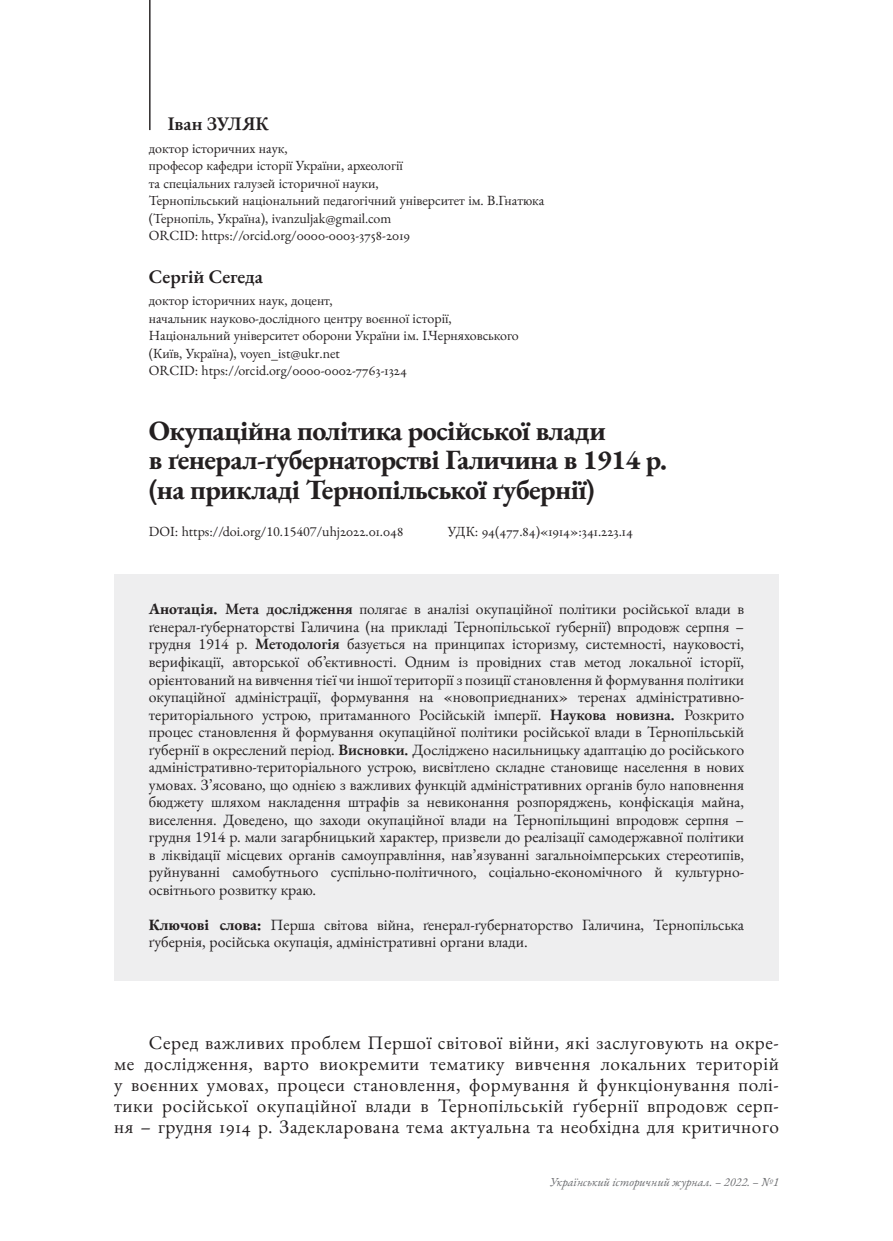
<style>
.page{position:relative;width:893px;height:1241px;background:#fff}
.page>*{position:absolute;margin:0;border:0;box-sizing:border-box;transform-origin:0 0}
.t1{font:700 28px/29.8px "EB Garamond";letter-spacing:-.02em;color:#231f20}
.t2{font:19.25px/21px "EB Garamond";letter-spacing:.03em;color:#231f20;text-align:justify}
.t3{font:600 19.25px "EB Garamond";color:#231f20}
.t4{font:15.75px/17.5px "EB Garamond";color:#231f20;text-align:justify}
.t5{font:14px/17.5px "EB Garamond";color:#231f20}
.t6{font:italic 12.25px "EB Garamond";color:#6c6d70}
.s1{font-weight:700}
.s2{font-weight:600}
</style>
<div class="page">
<div style="left:114px;top:573px;width:665px;height:407px;background:#eeeeef"></div>
<hr style="left:149px;top:0;width:1px;height:130px;background:#231f20">
<p class="t3" style="left:168px;top:111px;width:103px">Іван ЗУЛЯК</p>
<p class="t5" style="left:149px;top:139px;width:397px">доктор історичних наук,<br>професор кафедри історії України, археології<br>та спеціальних галузей історичної науки,<br>Тернопільський національний педагогічний університет ім. В.Гнатюка (Тернопіль, Україна), ivanzuljak@gmail.com<br>ORCID: https://orcid.org/0000-0003-3758-2019</p>
<p class="t3" style="left:149px;top:263px;width:116px">Сергій Сегеда</p>
<p class="t5" style="left:149px;top:291px;width:372px">доктор історичних наук, доцент,<br>начальник науково-дослідного центру воєнної історії, Національний університет оборони України ім. І.Черняховського (Київ, Україна), voyen_ist@ukr.net<br>ORCID: htps://orcid.org/0000-0002-7763-1324</p>
<h1 class="t1" style="left:149px;top:415px;width:520px">Окупаційна політика російської влади<br>в ґенерал-ґубернаторстві Галичина в 1914 р. (на прикладі Тернопільської ґубернії)</h1>
<p class="t5" style="left:149px;top:523px;width:256px">DOI: https://doi.org/10.15407/uhj2022.01.048</p>
<p class="t5" style="left:448px;top:523px;width:187px">УДК: 94(477.84)«1914»:341.223.14</p>
<p class="t4" style="left:149px;top:600px;width:597px"><span class="s1">Анотація.</span> <span class="s2">Мета дослідження</span> полягає в аналізі окупаційної політики російської влади в ґенерал-ґубернаторстві Галичина (на прикладі Тернопільської ґубернії) впродовж серпня – грудня 1914 р. <span class="s2">Методологія</span> базується на принципах історизму, системності, науковості, верифікації, авторської об’єктивності. Одним із провідних став метод локальної історії, орієнтований на вивчення тієї чи іншої території з позиції становлення й формування політики окупаційної адміністрації, формування на «новоприєднаних» теренах адміністративно&shy;територіального устрою, притаманного Російській імперії. <span class="s2">Наукова новизна.</span> Розкрито процес становлення й формування окупаційної політики російської влади в Тернопільській ґубернії в окреслений період. <span class="s2">Висновки.</span> Досліджено насильницьку адаптацію до російського адміністративно-територіального устрою, висвітлено складне становище населення в нових умовах. З’ясовано, що однією з важливих функцій адміністративних органів було наповнення бюджету шляхом накладення штрафів за невиконання розпоряджень, конфіскація майна, виселення. Доведено, що заходи окупаційної влади на Тернопільщині впродовж серпня – грудня 1914 р. мали загарбницький характер, призвели до реалізації самодержавної політики в ліквідації місцевих органів самоуправління, нав’язуванні загальноімперських стереотипів, руйнуванні самобутнього суспільно-політичного, соціально-економічного й культурно&shy;освітнього розвитку краю.</p>
<p class="t4" style="left:149px;top:915px;width:597px"><span class="s1">Ключові слова:</span> Перша світова війна, ґенерал-ґубернаторство Галичина, Тернопільська ґубернія, російська окупація, адміністративні органи влади.</p>
<p class="t2" style="left:114px;top:1031px;width:666px;text-indent:35px">Серед важливих проблем Першої світової війни, які заслуговують на окре&shy;ме дослідження, варто виокремити тематику вивчення локальних територій у воєнних умовах, процеси становлення, формування й функціонування полі&shy;тики російської окупаційної влади в Тернопільській ґубернії впродовж серп&shy;ня – грудня 1914 р. Задекларована тема актуальна та необхідна для критичного</p>
<p class="t6" style="left:550px;top:1173px;width:230px">Український історичний журнал. – 2022. – №1</p>
</div>
